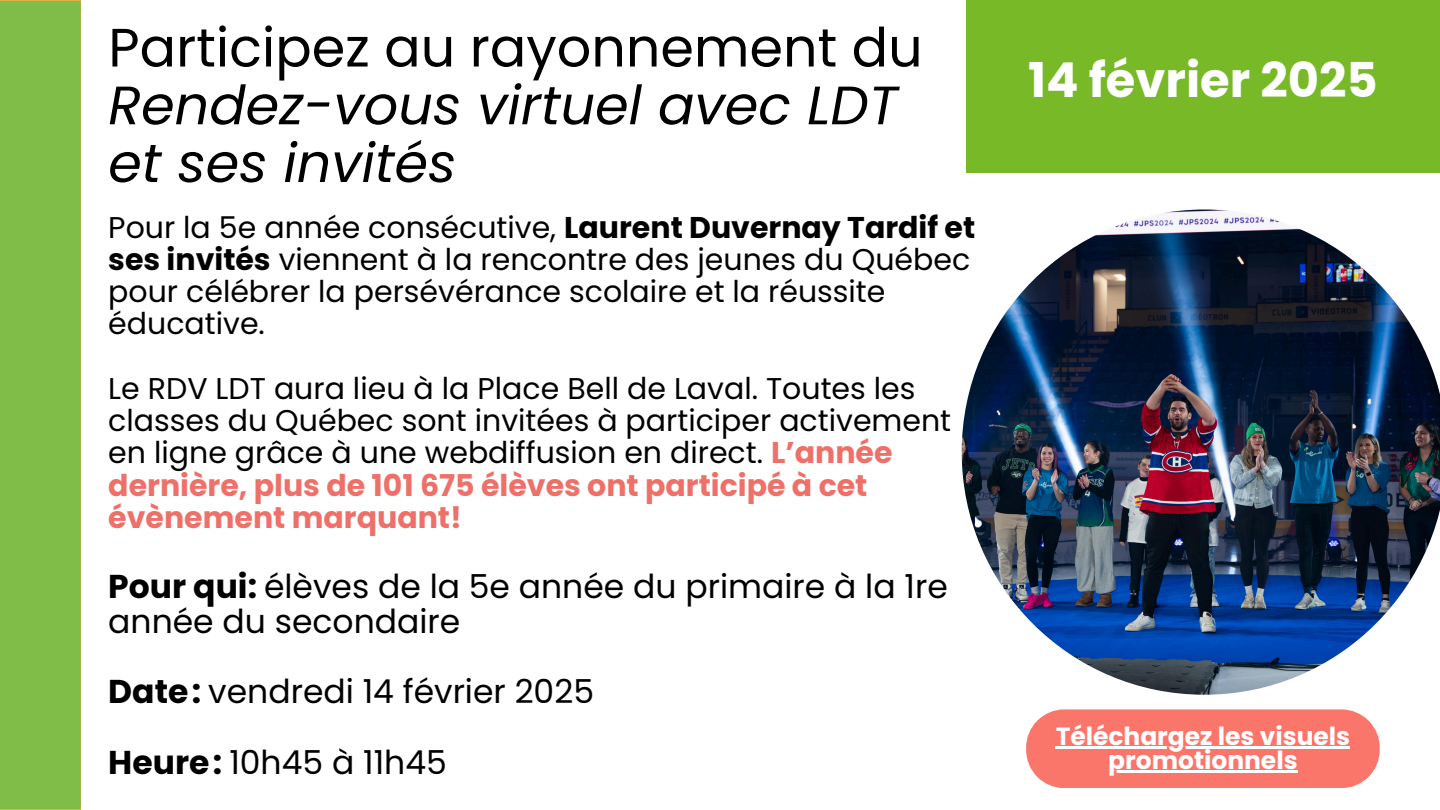
<style>
.page{position:relative;width:1440px;height:810px;background:#fff}
.page>*{position:absolute;margin:0;border:0;box-sizing:border-box;transform-origin:0 0}
.t1{font:italic 54px/57.8px "Poppins";color:#000}
.t2{font:700 48px "Poppins";color:#fff}
.t3{font:33px/35.2px "Poppins";color:#000}
.t4{font:30px/32.2px "Poppins";color:#000}
.t5{font:700 24.9px "Poppins";color:#fff}
.s1{font-style:normal}
.s2{font-weight:700}
.s3{font-weight:700;color:#ee7068}
</style>
<div class="page">
<div style="left:0;top:0;width:81px;height:810px;background:#7fbc48"></div>
<svg style="left:1026px;top:709px;width:354px;height:79px;background:#fa7f74"></svg>
<hr style="left:1056px;top:746px;width:294px;height:2px;background:#fff">
<hr style="left:1108px;top:770px;width:190px;height:2px;background:#fff">
<img style="left:962px;top:210px;width:478px;height:485px">
<div style="left:966px;top:0;width:474px;height:172px;background:#78b928"></div>
<h3 class="t1" style="left:108px;top:19px;width:816px"><span class="s1">Participez au rayonnement du<br></span>Rendez-vous virtuel avec LDT et ses invités</h3>
<h3 class="t4" style="left:108px;top:211px;width:868px">Pour la 5e année consécutive, <span class="s2">Laurent Duvernay Tardif et ses invités</span> viennent à la rencontre des jeunes du Québec pour célébrer la persévérance scolaire et la réussite éducative.</h3>
<h3 class="t4" style="left:108px;top:372px;width:844px">Le RDV LDT aura lieu à la Place Bell de Laval. Toutes les classes du Québec sont invitées à participer activement en ligne grâce à une webdiffusion en direct. <span class="s3">L’année dernière, plus de 101 675 élèves ont participé à cet évènement marquant!</span></h3>
<h3 class="t3" style="left:108px;top:568px;width:841px"><span class="s2">Pour qui:</span> élèves de la 5e année du primaire à la 1re année du secondaire</h3>
<p class="t3" style="left:108px;top:674px;width:487px"><span class="s2">Date:</span> vendredi 14 février 2025</p>
<p class="t3" style="left:108px;top:745px;width:340px"><span class="s2">Heure:</span> 10h45 à 11h45</p>
<h2 class="t2" style="left:1028px;top:47px;width:351px">14 février 2025</h2>
<h1 class="t5" style="left:1056px;top:719px;width:296px">Téléchargez les visuels</h1>
<h2 class="t5" style="left:1108px;top:743px;width:191px">promotionnels</h2>
</div>
